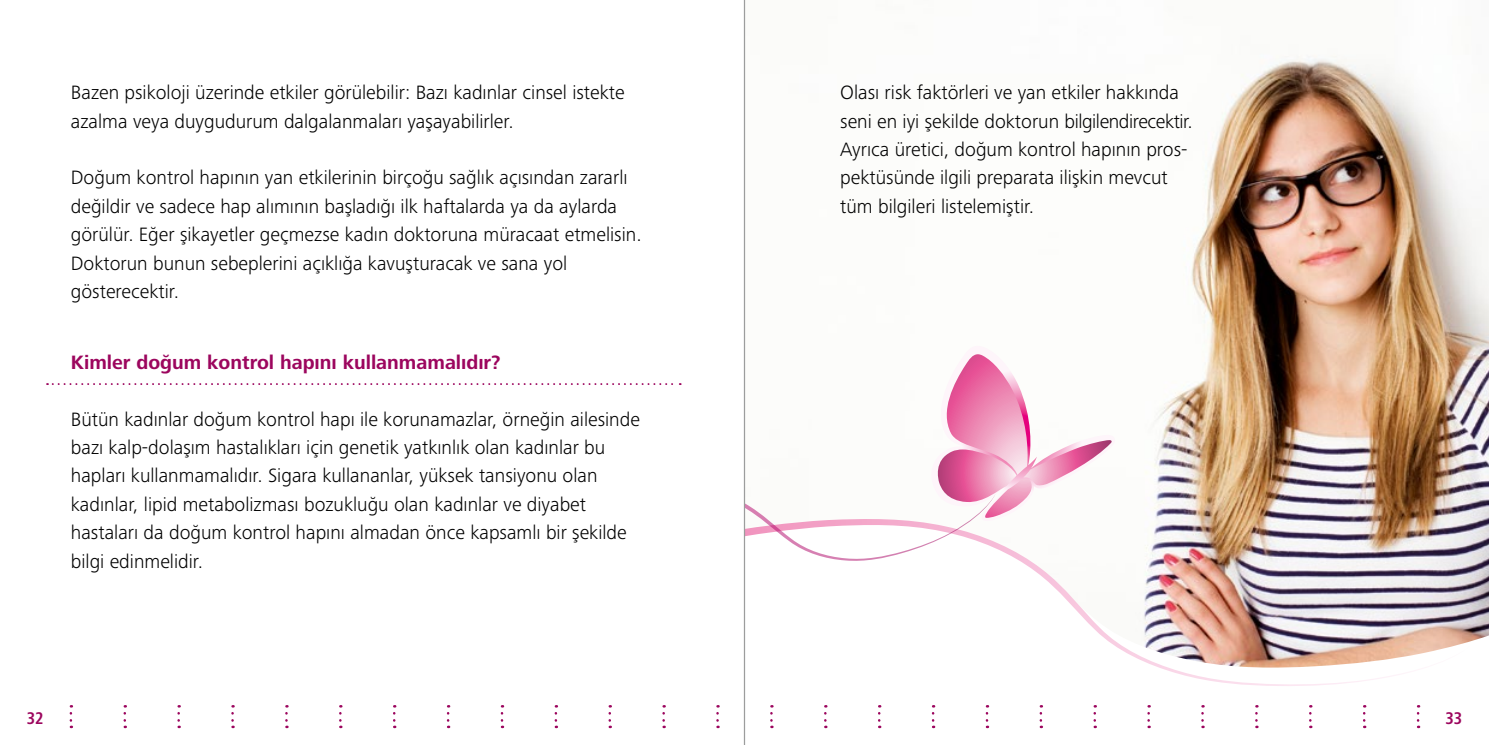
<style>
.page{position:relative;width:1489px;height:745px;background:#fff}
.page>*{position:absolute;margin:0;border:0;box-sizing:border-box;transform-origin:0 0}
.t1{font:300 20px/28.2px "Frutiger Next LTW1 G";color:#000}
.t2{font:700 20px "Frutiger Next LTW1 G";color:#9c065e}
.t3{font:700 condensed 17.5px "Frutiger Next LTW1 G";color:#9c065e}
</style>
<div class="page">
<img style="left:745px;top:0;width:743px;height:642px">
<img style="left:745px;top:461px;width:725px;height:225px">
<svg style="left:745px;top:486px;width:252px;height:153px"></svg>
<svg style="left:927px;top:345px;width:188px;height:176px"></svg>
<svg style="left:47px;top:383px;width:633px;height:2px"></svg>
<hr style="left:743px;top:0;width:2px;height:744px;background:#9c9d9d">
<svg style="left:662px;top:705px;width:3px;height:22px"></svg>
<svg style="left:231px;top:705px;width:3px;height:22px"></svg>
<svg style="left:878px;top:705px;width:2px;height:22px"></svg>
<svg style="left:447px;top:705px;width:2px;height:22px"></svg>
<svg style="left:1093px;top:705px;width:2px;height:22px"></svg>
<svg style="left:1309px;top:705px;width:2px;height:22px"></svg>
<svg style="left:123px;top:705px;width:3px;height:22px"></svg>
<svg style="left:770px;top:705px;width:2px;height:22px"></svg>
<svg style="left:339px;top:705px;width:2px;height:22px"></svg>
<svg style="left:985px;top:705px;width:3px;height:22px"></svg>
<svg style="left:554px;top:705px;width:3px;height:22px"></svg>
<svg style="left:1201px;top:705px;width:2px;height:22px"></svg>
<svg style="left:1416px;top:705px;width:3px;height:22px"></svg>
<svg style="left:70px;top:705px;width:2px;height:22px"></svg>
<svg style="left:716px;top:705px;width:2px;height:22px"></svg>
<svg style="left:285px;top:705px;width:3px;height:22px"></svg>
<svg style="left:931px;top:705px;width:3px;height:22px"></svg>
<svg style="left:500px;top:705px;width:3px;height:22px"></svg>
<svg style="left:1147px;top:705px;width:2px;height:22px"></svg>
<svg style="left:1363px;top:705px;width:2px;height:22px"></svg>
<svg style="left:177px;top:705px;width:3px;height:22px"></svg>
<svg style="left:824px;top:705px;width:2px;height:22px"></svg>
<svg style="left:393px;top:705px;width:2px;height:22px"></svg>
<svg style="left:1039px;top:705px;width:3px;height:22px"></svg>
<svg style="left:608px;top:705px;width:3px;height:22px"></svg>
<svg style="left:1255px;top:705px;width:2px;height:22px"></svg>
<p class="t1" style="left:71px;top:78px;width:555px">Bazen psikoloji üzerinde etkiler görülebilir: Bazı kadınlar cinsel istekte azalma veya duygudurum dalgalanmaları yaşayabilirler.</p>
<p class="t1" style="left:71px;top:163px;width:572px">Doğum kontrol hapının yan etkilerinin birçoğu sağlık açısından zararlı değildir ve sadece hap alımının başladığı ilk haftalarda ya da aylarda görülür. Eğer şikayetler geçmezse kadın doktoruna müracaat etmelisin.<br>Doktorun bunun sebeplerini açıklığa kavuşturacak ve sana yol gösterecektir.</p>
<p class="t2" style="left:71px;top:350px;width:431px">Kimler doğum kontrol hapını kullanmamalıdır?</p>
<p class="t1" style="left:71px;top:404px;width:570px">Bütün kadınlar doğum kontrol hapı ile korunamazlar, örneğin ailesinde bazı kalp-dolaşım hastalıkları için genetik yatkınlık olan kadınlar bu hapları kullanmamalıdır. Sigara kullananlar, yüksek tansiyonu olan kadınlar, lipid metabolizması bozukluğu olan kadınlar ve diyabet hastaları da doğum kontrol hapını almadan önce kapsamlı bir şekilde bilgi edinmelidir.</p>
<p class="t1" style="left:840px;top:78px;width:354px">Olası risk faktörleri ve yan etkiler hakkında seni en iyi şekilde doktorun bilgilendirecektir.<br>Ayrıca üretici, doğum kontrol hapının pros&shy;pektüsünde ilgili preparata ilişkin mevcut tüm bilgileri listelemiştir.</p>
<p class="t3" style="left:27px;top:707px;width:19px">32</p>
<p class="t3" style="left:1445px;top:707px;width:19px">33</p>
</div>
